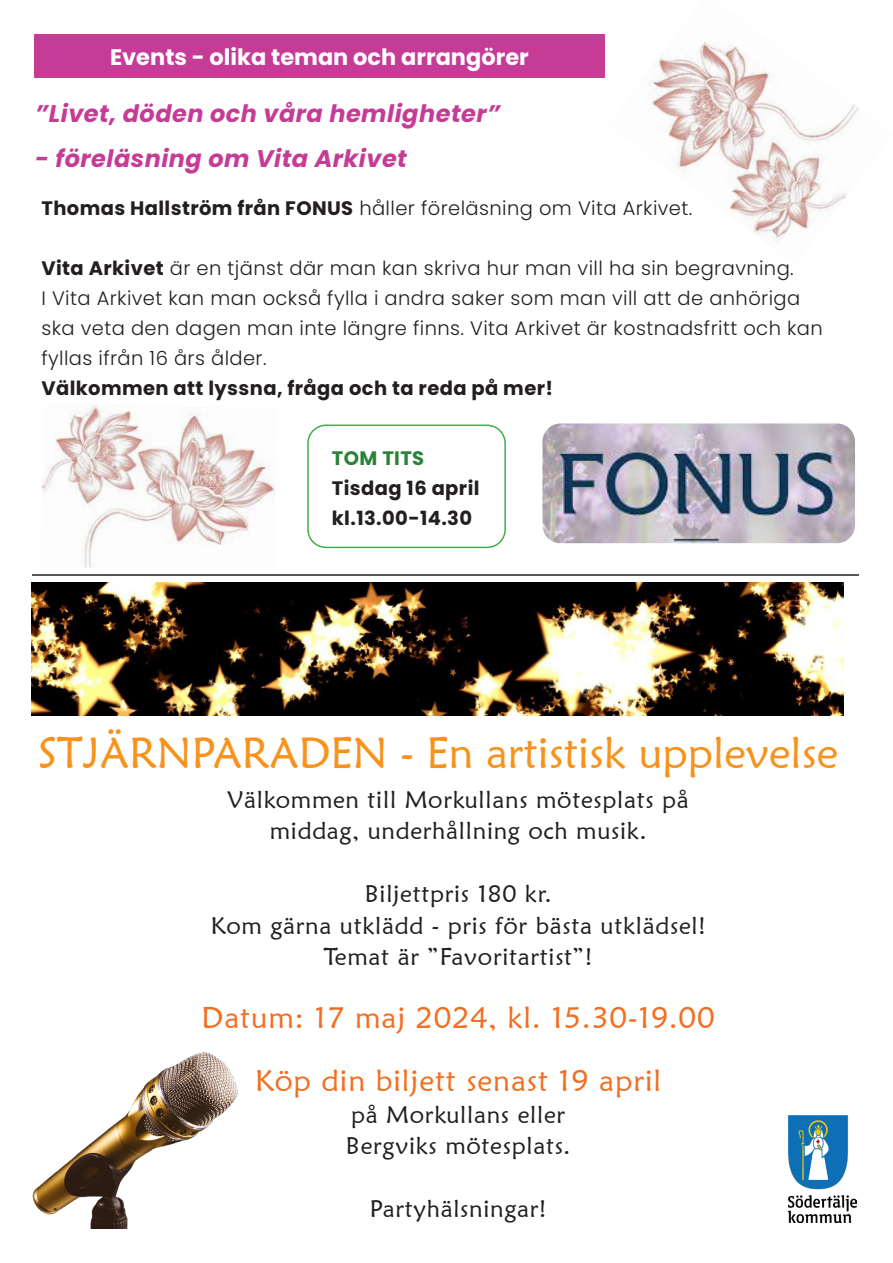
<style>
.page{position:relative;width:893px;height:1263px;background:#fff}
.page>*{position:absolute;margin:0;border:0;box-sizing:border-box;transform-origin:0 0}
.t1{font:43.5px "Maiandra GD";color:#f7931d}
.t2{font:30px "Maiandra GD";letter-spacing:.03em;color:#f36e21}
.t3{font:24px/31.5px "Maiandra GD";letter-spacing:.03em;color:#231f20}
.t4{font:italic 700 24px "Poppins Latin";letter-spacing:.02em;color:#c53b96}
.t5{font:700 22.5px "Poppins Latin";color:#fff}
.t6{font:300 19.5px/30px "Poppins Latin";letter-spacing:.02em;color:#231f20}
.t7{font:700 19.5px/30px "Poppins Latin";letter-spacing:.02em;color:#231f20}
.s1{font-weight:700}
.s2{color:#2b823b}
</style>
<div class="page">
<div style="left:34px;top:34px;width:571px;height:44px;background:#c53b96"></div>
<hr style="left:32px;top:574px;width:827px;height:2px;background:#231f20">
<img style="left:789px;top:1116px;width:67px;height:106px">
<img style="left:650px;top:42px;width:209px;height:197px">
<img style="left:542px;top:423px;width:313px;height:120px">
<div style="left:307px;top:424px;width:199px;height:124px;border:2px solid #40ae49;border-radius:18px"></div>
<img style="left:42px;top:404px;width:233px;height:164px">
<img style="left:32px;top:583px;width:811px;height:132px">
<img style="left:32px;top:1052px;width:206px;height:177px">
<p class="t5" style="left:110px;top:42px;width:420px">Events - olika teman och arrangörer</p>
<p class="t4" style="left:35px;top:98px;width:467px">”Livet, döden och våra hemligheter”</p>
<p class="t4" style="left:35px;top:143px;width:373px">- föreläsning om Vita Arkivet</p>
<p class="t6" style="left:41px;top:193px;width:652px"><span class="s1">Thomas Hallström från FONUS</span> håller föreläsning om Vita Arkivet.</p>
<p class="t6" style="left:41px;top:253px;width:783px"><span class="s1">Vita Arkivet</span> är en tjänst där man kan skriva hur man vill ha sin begravning.<br>I Vita Arkivet kan man också fylla i andra saker som man vill att de anhöriga ska veta den dagen man inte längre finns. Vita Arkivet är kostnadsfritt och kan fyllas ifrån 16 års ålder.</p>
<p class="t7" style="left:41px;top:373px;width:513px">Välkommen att lyssna, fråga och ta reda på mer!</p>
<p class="t7" style="left:332px;top:443px;width:149px"><span class="s2">TOM TITS<br></span>Tisdag 16 april kl.13.00-14.30</p>
<p class="t1" style="left:38px;top:726px;width:801px">STJÄRNPARADEN - En artistisk upplevelse</p>
<p class="t3" style="left:228px;top:783px;width:463px">Välkommen till Morkullans mötesplats på</p>
<p class="t3" style="left:270px;top:815px;width:378px">middag, underhållning och musik.</p>
<p class="t3" style="left:365px;top:878px;width:188px">Biljettpris 180 kr.</p>
<p class="t3" style="left:211px;top:909px;width:496px">Kom gärna utklädd - pris för bästa utklädsel!</p>
<p class="t3" style="left:324px;top:941px;width:270px">Temat är ”Favoritartist”!</p>
<p class="t2" style="left:202px;top:999px;width:515px">Datum: 17 maj 2024, kl. 15.30-19.00</p>
<p class="t2" style="left:255px;top:1062px;width:408px">Köp din biljett senast 19 april</p>
<p class="t3" style="left:346px;top:1098px;width:226px">på Morkullans eller<br>Bergviks mötesplats.</p>
<p class="t3" style="left:370px;top:1193px;width:178px">Partyhälsningar!</p>
</div>
